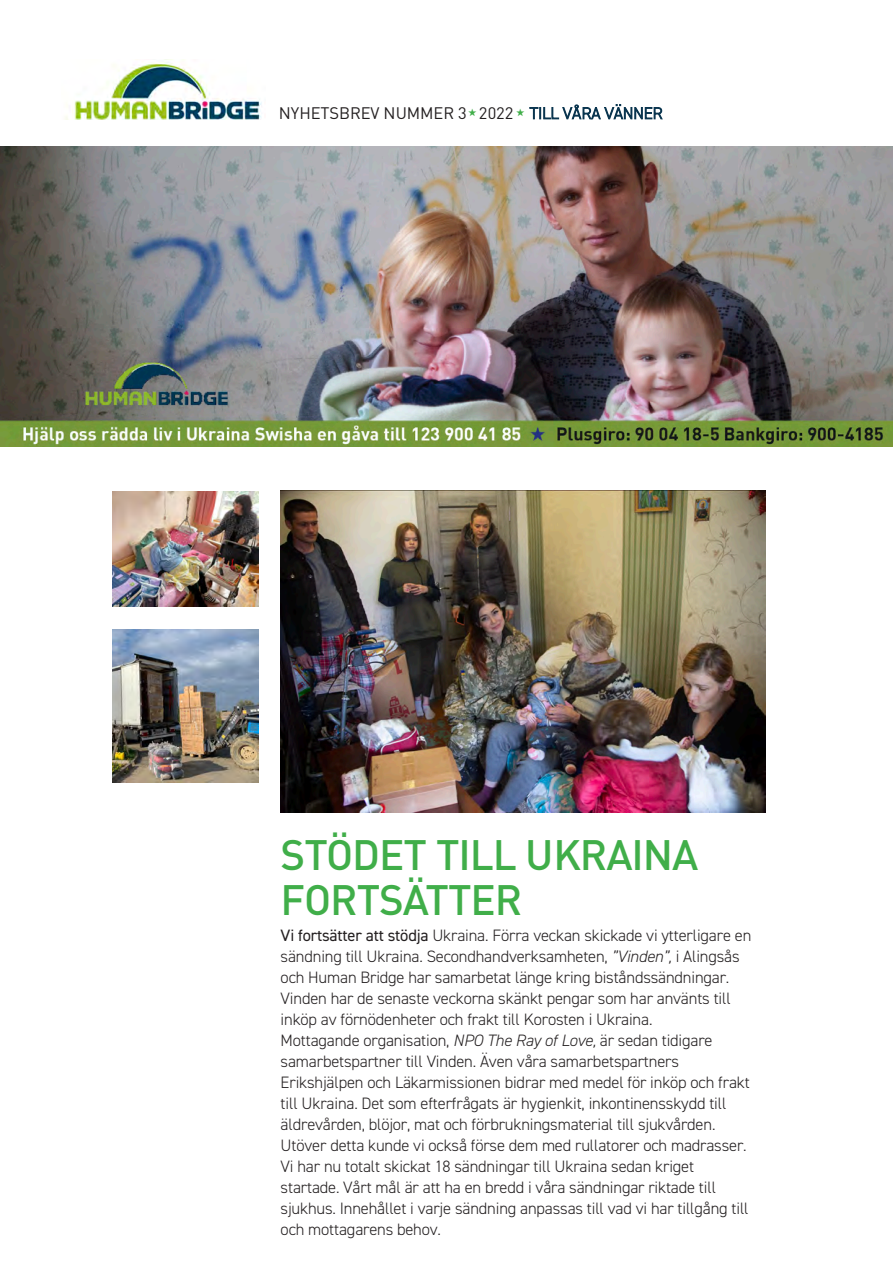
<style>
.page{position:relative;width:893px;height:1263px;background:#fff}
.page>*{position:absolute;margin:0;border:0;box-sizing:border-box;transform-origin:0 0}
.t1{font:500 42px/45px "DIN";letter-spacing:-.025em;color:#40ae49}
.t2{font:300 16.5px/21px "DIN2014";letter-spacing:-.01em;color:#231f20}
.t3{font:16.5px "DIN";letter-spacing:-.005em;color:#231f20}
.s1{font-family:"DIN2014";font-weight:300;color:#0a354f}
.s2{font-weight:400}
.s3{font-style:italic}
</style>
<div class="page">
<img style="left:65px;top:63px;width:197px;height:56px">
<img style="left:281px;top:490px;width:484px;height:322px">
<img style="left:0;top:146px;width:893px;height:300px">
<img style="left:113px;top:491px;width:145px;height:115px">
<img style="left:112px;top:629px;width:146px;height:154px">
<p class="t3" style="left:279px;top:103px;width:385px">NYHETSBREV NUMMER 3 2022 <sup>★</sup> <span class="s1">TILL VÅRA VÄNNER</span></p>
<p class="t1" style="left:281px;top:831px;width:419px">STÖDET TILL UKRAINA<br>FORTSÄTTER</p>
<p class="t2" style="left:281px;top:925px;width:472px"><span class="s2">Vi fortsätter att stödja</span> Ukraina. Förra veckan skickade vi ytterligare en sändning till Ukraina. Secondhandverksamheten, <span class="s3">”Vinden”,</span> i Alingsås och Human Bridge har samarbetat länge kring biståndssändningar.<br>Vinden har de senaste veckorna skänkt pengar som har använts till inköp av förnödenheter och frakt till Korosten i Ukraina.<br>Mottagande organisation, <span class="s3">NPO The Ray of Love,</span> är sedan tidigare samarbetspartner till Vinden. Även våra samarbetspartners Erikshjälpen och Läkarmissionen bidrar med medel för inköp och frakt till Ukraina. Det som efterfrågats är hygienkit, inkontinensskydd till äldrevården, blöjor, mat och förbrukningsmaterial till sjukvården.<br>Utöver detta kunde vi också förse dem med rullatorer och madrasser.<br>Vi har nu totalt skickat 18 sändningar till Ukraina sedan kriget startade. Vårt mål är att ha en bredd i våra sändningar riktade till sjukhus. Innehållet i varje sändning anpassas till vad vi har tillgång till och mottagarens behov.</p>
</div>
